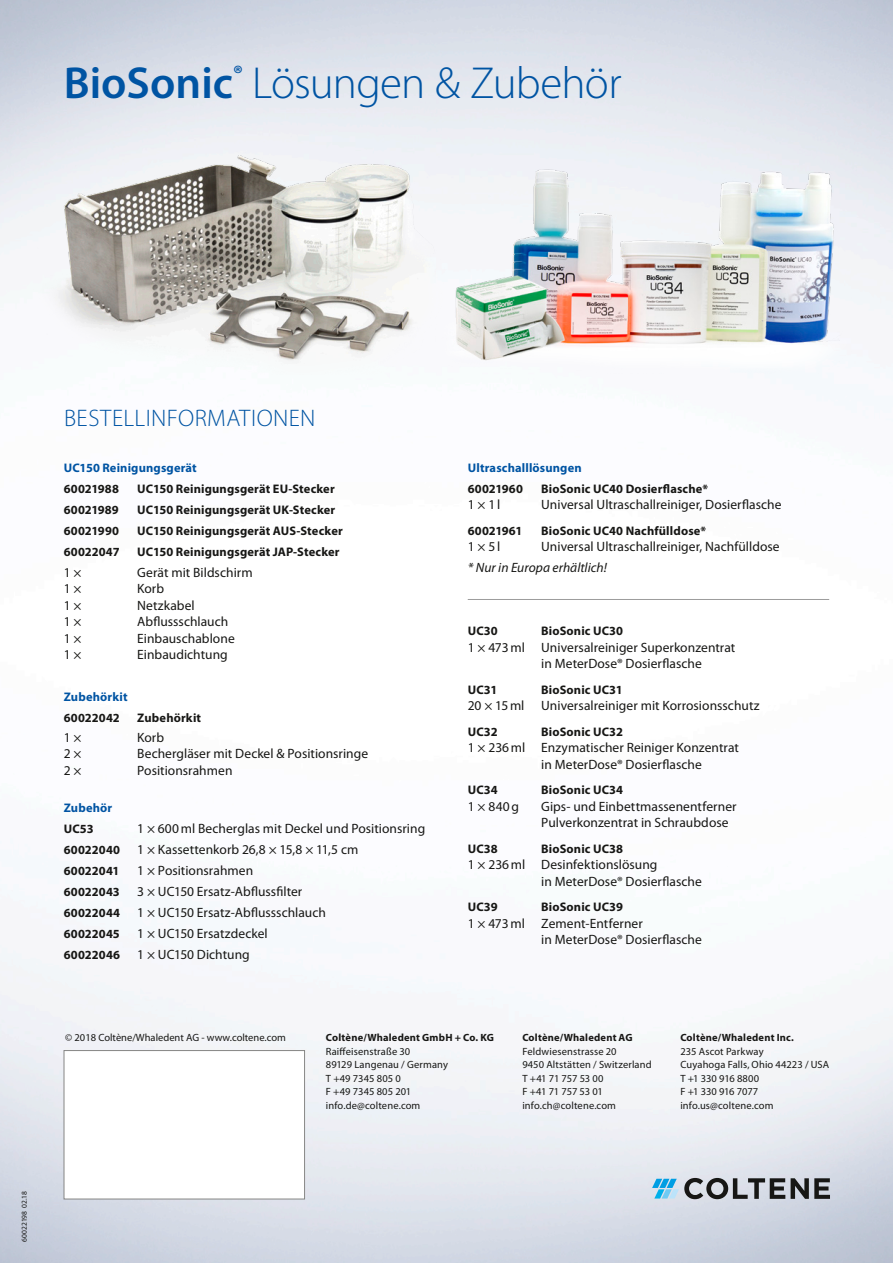
<style>
.page{position:relative;width:893px;height:1263px;background:#fff}
.page>*{position:absolute;margin:0;border:0;box-sizing:border-box;transform-origin:0 0}
.t1{font:300 45px "Myriad Pro";letter-spacing:-.02em;color:#0054a3}
.t2{font:300 24px "Myriad Pro";letter-spacing:.02em;color:#0054a3}
.t3{font:13.5px/16.5px "Myriad Pro";letter-spacing:.005em;color:#171715}
.t4{font:italic 13.5px "Myriad Pro";color:#171715}
.t5{font:700 12.45px "Myriad Pro";letter-spacing:.01em;color:#171715}
.t6{font:700 12.45px "Myriad Pro";letter-spacing:.01em;color:#0054a3}
.t7{font:10.5px/13.5px "Myriad Pro";letter-spacing:.01em;color:#171715}
.t8{font:700 10.5px "Myriad Pro";letter-spacing:.02em;color:#171715}
.t9{font:7.5px "Myriad Pro";color:#171715}
.s1{font-weight:600}
</style>
<div class="page">
<svg style="left:791px;top:1178px;width:39px;height:21px"></svg>
<svg style="left:652px;top:1178px;width:133px;height:21px;background:#8798a3"></svg>
<svg style="left:64px;top:1050px;width:241px;height:149px"></svg>
<img style="left:462px;top:145px;width:390px;height:229px">
<img style="left:13px;top:130px;width:449px;height:245px">
<hr style="left:468px;top:599px;width:361px;height:1px;background:#9c9c9c">
<h1 class="t1" style="left:64px;top:58px;width:559px"><span class="s1">BioSonic</span><sup>®</sup> Lösungen &amp; Zubehör</h1>
<p class="t9" style="left:20px;top:1242px;width:52px;rotate:-90deg">60022198 02.18</p>
<h2 class="t2" style="left:64px;top:405px;width:253px">BESTELLINFORMATIONEN</h2>
<p class="t6" style="left:64px;top:461px;width:135px">UC150 Reinigungsgerät</p>
<p class="t5" style="left:64px;top:482px;width:57px">60021988</p>
<p class="t5" style="left:137px;top:482px;width:199px">UC150 Reinigungsgerät EU-Stecker</p>
<p class="t5" style="left:64px;top:503px;width:57px">60021989</p>
<p class="t5" style="left:137px;top:503px;width:200px">UC150 Reinigungsgerät UK-Stecker</p>
<p class="t5" style="left:64px;top:524px;width:57px">60021990</p>
<p class="t5" style="left:137px;top:524px;width:207px">UC150 Reinigungsgerät AUS-Stecker</p>
<p class="t5" style="left:64px;top:545px;width:57px">60022047</p>
<p class="t5" style="left:137px;top:545px;width:204px">UC150 Reinigungsgerät JAP-Stecker</p>
<p class="t3" style="left:64px;top:564px;width:19px">1×</p>
<p class="t3" style="left:137px;top:564px;width:117px">Gerät mit Bildschirm</p>
<p class="t3" style="left:64px;top:581px;width:19px">1×</p>
<p class="t3" style="left:137px;top:581px;width:28px">Korb</p>
<p class="t3" style="left:64px;top:597px;width:19px">1×</p>
<p class="t3" style="left:137px;top:597px;width:59px">Netzkabel</p>
<p class="t3" style="left:64px;top:614px;width:19px">1×</p>
<p class="t3" style="left:137px;top:614px;width:93px">Abflussschlauch</p>
<p class="t3" style="left:64px;top:630px;width:19px">1×</p>
<p class="t3" style="left:137px;top:630px;width:99px">Einbauschablone</p>
<p class="t3" style="left:64px;top:647px;width:19px">1×</p>
<p class="t3" style="left:137px;top:647px;width:92px">Einbaudichtung</p>
<p class="t6" style="left:64px;top:690px;width:65px">Zubehörkit</p>
<p class="t5" style="left:64px;top:711px;width:57px">60022042</p>
<p class="t5" style="left:137px;top:711px;width:65px">Zubehörkit</p>
<p class="t3" style="left:64px;top:729px;width:19px">1×</p>
<p class="t3" style="left:137px;top:729px;width:28px">Korb</p>
<p class="t3" style="left:64px;top:746px;width:19px">2×</p>
<p class="t3" style="left:137px;top:746px;width:232px">Bechergläser mit Deckel &amp; Positionsringe</p>
<p class="t3" style="left:64px;top:762px;width:19px">2×</p>
<p class="t3" style="left:137px;top:762px;width:97px">Positionsrahmen</p>
<p class="t6" style="left:64px;top:801px;width:50px">Zubehör</p>
<p class="t5" style="left:64px;top:822px;width:31px">UC53</p>
<p class="t3" style="left:137px;top:821px;width:289px">1 × 600ml Becherglas mit Deckel und Positionsring</p>
<p class="t5" style="left:64px;top:843px;width:58px">60022040</p>
<p class="t3" style="left:137px;top:842px;width:223px">1 × Kassettenkorb 26,8 × 15,8 × 11,5 cm</p>
<p class="t5" style="left:64px;top:864px;width:57px">60022041</p>
<p class="t3" style="left:137px;top:863px;width:117px">1 × Positionsrahmen</p>
<p class="t5" style="left:64px;top:885px;width:58px">60022043</p>
<p class="t3" style="left:137px;top:884px;width:167px">3 × UC150 Ersatz-Abflussfilter</p>
<p class="t5" style="left:64px;top:906px;width:58px">60022044</p>
<p class="t3" style="left:137px;top:905px;width:190px">1 × UC150 Ersatz-Abflussschlauch</p>
<p class="t5" style="left:64px;top:927px;width:58px">60022045</p>
<p class="t3" style="left:137px;top:926px;width:132px">1 × UC150 Ersatzdeckel</p>
<p class="t5" style="left:64px;top:948px;width:58px">60022046</p>
<p class="t3" style="left:137px;top:947px;width:114px">1 × UC150 Dichtung</p>
<p class="t6" style="left:468px;top:461px;width:116px">Ultraschalllösungen</p>
<p class="t5" style="left:468px;top:482px;width:57px">60021960</p>
<p class="t5" style="left:541px;top:482px;width:168px">BioSonic UC40 Dosierflasche*</p>
<p class="t3" style="left:468px;top:497px;width:34px">1× 1l</p>
<p class="t3" style="left:541px;top:497px;width:242px">Universal Ultraschallreiniger, Dosierflasche</p>
<p class="t5" style="left:468px;top:524px;width:56px">60021961</p>
<p class="t5" style="left:541px;top:524px;width:166px">BioSonic UC40 Nachfülldose*</p>
<p class="t3" style="left:468px;top:539px;width:34px">1× 5l</p>
<p class="t3" style="left:541px;top:539px;width:240px">Universal Ultraschallreiniger, Nachfülldose</p>
<p class="t4" style="left:468px;top:560px;width:141px">* Nur in Europa erhältlich!</p>
<p class="t5" style="left:468px;top:624px;width:32px">UC30</p>
<p class="t5" style="left:541px;top:624px;width:83px">BioSonic UC30</p>
<p class="t3" style="left:541px;top:639px;width:196px;text-indent:-73px">1 × 473ml Universalreiniger Superkonzentrat in MeterDose® Dosierflasche</p>
<p class="t5" style="left:468px;top:683px;width:31px">UC31</p>
<p class="t5" style="left:541px;top:683px;width:83px">BioSonic UC31</p>
<p class="t3" style="left:468px;top:698px;width:293px">20 × 15ml Universalreiniger mit Korrosionsschutz</p>
<p class="t5" style="left:468px;top:725px;width:31px">UC32</p>
<p class="t5" style="left:541px;top:725px;width:83px">BioSonic UC32</p>
<p class="t3" style="left:541px;top:740px;width:199px;text-indent:-73px">1 × 236ml Enzymatischer Reiniger Konzentrat in MeterDose® Dosierflasche</p>
<p class="t5" style="left:468px;top:783px;width:32px">UC34</p>
<p class="t5" style="left:541px;top:783px;width:83px">BioSonic UC34</p>
<p class="t3" style="left:468px;top:798px;width:53px">1 × 840g</p>
<p class="t3" style="left:541px;top:798px;width:197px">Gips- und Einbettmassenentferner<br>Pulverkonzentrat in Schraubdose</p>
<p class="t5" style="left:468px;top:842px;width:32px">UC38</p>
<p class="t5" style="left:541px;top:842px;width:83px">BioSonic UC38</p>
<p class="t3" style="left:541px;top:857px;width:162px;text-indent:-73px">1 × 236ml Desinfektionslösung<br>in MeterDose® Dosierflasche</p>
<p class="t5" style="left:468px;top:900px;width:31px">UC39</p>
<p class="t5" style="left:541px;top:900px;width:83px">BioSonic UC39</p>
<p class="t3" style="left:541px;top:915px;width:162px;text-indent:-74px">1 × 473ml Zement-Entferner<br>in MeterDose® Dosierflasche</p>
<p class="t7" style="left:65px;top:1031px;width:222px">© 2018 Coltène/Whaledent AG - www.coltene.com</p>
<p class="t8" style="left:522px;top:1032px;width:112px">Coltène/Whaledent AG</p>
<p class="t7" style="left:522px;top:1045px;width:131px">Feldwiesenstrasse 20<br>9450 Altstätten / Switzerland<br>T +41 71 757 53 00<br>F +41 71 757 53 01 info.ch@coltene.com</p>
<p class="t8" style="left:326px;top:1032px;width:169px">Coltène/Whaledent GmbH + Co. KG</p>
<p class="t7" style="left:326px;top:1045px;width:124px">Raiffeisenstraße 30<br>89129 Langenau / Germany<br>T +49 7345 805 0<br>F +49 7345 805 201 info.de@coltene.com</p>
<p class="t8" style="left:680px;top:1032px;width:115px">Coltène/Whaledent Inc.</p>
<p class="t7" style="left:680px;top:1045px;width:150px">235 Ascot Parkway<br>Cuyahoga Falls, Ohio 44223 / USA<br>T +1 330 916 8800<br>F +1 330 916 7077 info.us@coltene.com</p>
</div>
